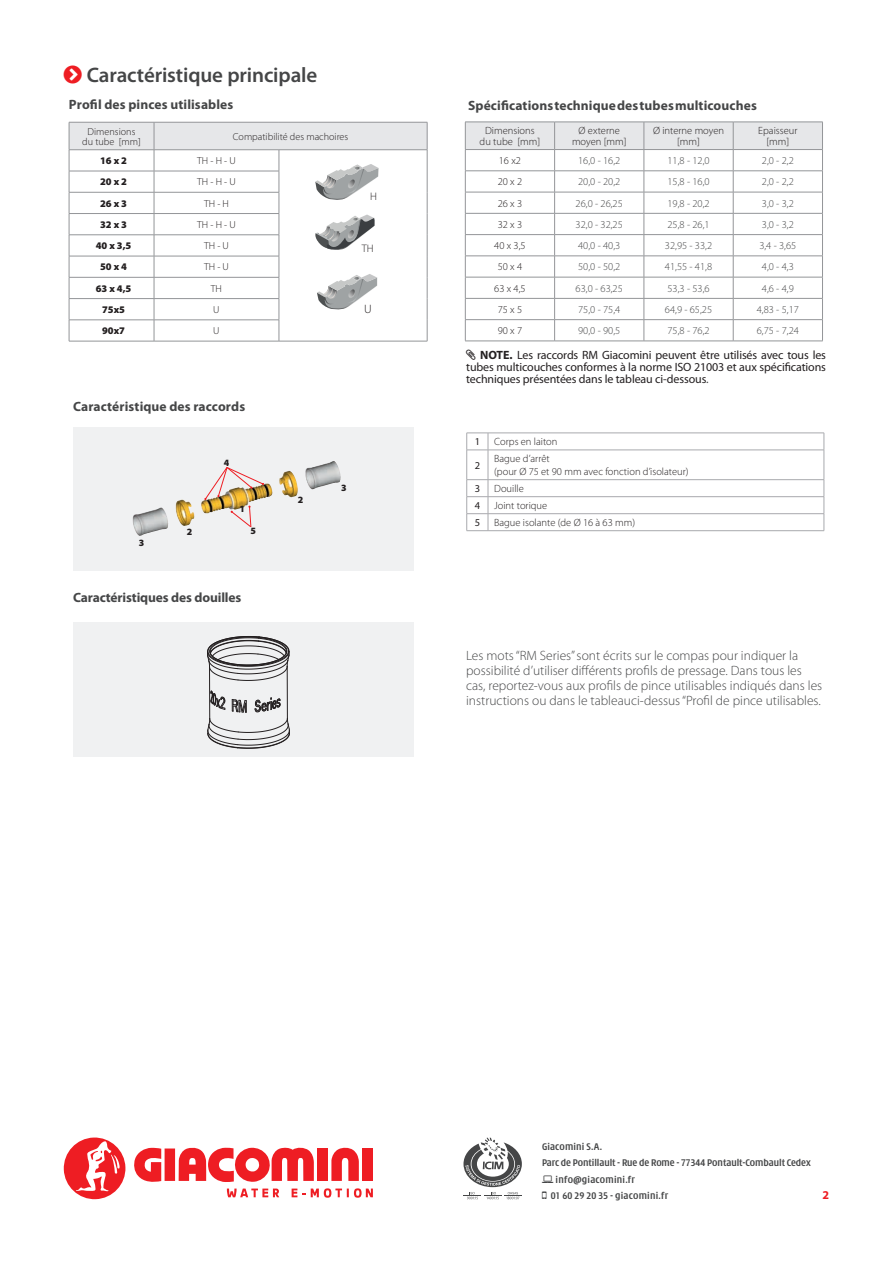
<style>
.page{position:relative;width:893px;height:1263px;background:#fff}
.page>*{position:absolute;margin:0;border:0;box-sizing:border-box;transform-origin:0 0}
.t1{font:600 21px "Myriad Pro";letter-spacing:-.01em;color:#454647}
.t2{font:300 13.5px/15px "Myriad Pro";color:#454647}
.t3{font:700 13.5px "Myriad Pro";letter-spacing:.005em;color:#454647}
.t4{font:300 12.15px "Myriad Pro";color:#231f20}
.t5{font:12px/12px "Myriad Pro";letter-spacing:-.01em;color:#231f20;text-align:justify}
.t6{font:700 12px "Myriad Pro";color:#ee1d23}
.t7{font:300 10.95px "Myriad Pro";color:#231f20}
.t8{font:300 10.5px "Myriad Pro";color:#454647}
.t9{font:300 10.5px/10.5px "Myriad Pro";color:#231f20;text-align:center}
.t10{font:700 condensed 10.5px "Modena";color:#454647}
.t11{font:700 condensed 10.5px "Modena";letter-spacing:.025em;color:#454647}
.t12{font:10.5px "Myriad Pro";color:#231f20}
.t13{font:300 10.2px/10.2px "Myriad Pro";color:#231f20;text-align:center}
.t14{font:900 10.2px "Myriad Pro";color:#231f20}
.t15{font:900 9.6px "Myriad Pro";color:#231f20}
.s1{font-weight:700}
.s2{color:#454647}
</style>
<div class="page">
<svg style="left:134px;top:1148px;width:27px;height:34px"></svg>
<div style="left:165px;top:1148px;width:10px;height:33px;background:#ee1d23"></div>
<div style="left:317px;top:1148px;width:11px;height:33px;background:#ee1d23"></div>
<svg style="left:331px;top:1147px;width:28px;height:34px"></svg>
<div style="left:362px;top:1148px;width:11px;height:33px;background:#ee1d23"></div>
<svg style="left:179px;top:1147px;width:135px;height:35px"></svg>
<svg style="left:292px;top:1188px;width:13px;height:9px"></svg>
<svg style="left:311px;top:1188px;width:62px;height:10px"></svg>
<svg style="left:227px;top:1188px;width:52px;height:9px"></svg>
<svg style="left:64px;top:1137px;width:62px;height:62px"></svg>
<svg style="left:463px;top:1137px;width:59px;height:62px"></svg>
<div style="left:73px;top:427px;width:341px;height:144px;background:#f0f1f2"></div>
<hr style="left:69px;top:341px;width:85px;height:1px;background:#939598">
<hr style="left:154px;top:341px;width:125px;height:1px;background:#939598">
<hr style="left:279px;top:341px;width:148px;height:1px;background:#939598">
<svg style="left:69px;top:122px;width:359px;height:219px"></svg>
<svg style="left:465px;top:122px;width:358px;height:219px"></svg>
<hr style="left:465px;top:341px;width:90px;height:1px;background:#939598">
<hr style="left:555px;top:341px;width:89px;height:1px;background:#939598">
<hr style="left:644px;top:341px;width:89px;height:1px;background:#939598">
<hr style="left:733px;top:341px;width:90px;height:1px;background:#939598">
<img style="left:279px;top:461px;width:62px;height:36px">
<svg style="left:204px;top:467px;width:60px;height:33px"></svg>
<svg style="left:231px;top:506px;width:20px;height:21px"></svg>
<hr style="left:488px;top:450px;width:336px;height:1px;background:#a8a9ad">
<hr style="left:488px;top:479px;width:336px;height:1px;background:#a8a9ad">
<hr style="left:488px;top:496px;width:336px;height:1px;background:#a8a9ad">
<hr style="left:488px;top:513px;width:336px;height:1px;background:#a8a9ad">
<hr style="left:488px;top:433px;width:336px;height:1px;background:#a8a9ad">
<svg style="left:466px;top:433px;width:23px;height:98px"></svg>
<svg style="left:824px;top:433px;width:1px;height:97px"></svg>
<hr style="left:488px;top:530px;width:336px;height:1px;background:#a8a9ad">
<div style="left:73px;top:622px;width:341px;height:135px;background:#f0f1f2"></div>
<hr style="left:209px;top:666px;width:1px;height:52px;background:#231f20">
<hr style="left:287px;top:666px;width:1px;height:52px;background:#231f20">
<svg style="left:207px;top:636px;width:83px;height:45px"></svg>
<svg style="left:208px;top:691px;width:82px;height:58px"></svg>
<h1 class="t1" style="left:87px;top:61px;width:232px">Caractéristique principale</h1>
<p class="t3" style="left:69px;top:96px;width:166px">Profil des pinces utilisables</p>
<p class="t3" style="left:468px;top:97px;width:290px">Spécifications technique des tubes multicouches</p>
<p class="t13" style="left:82px;top:126px;width:60px">Dimensions du tube [mm]</p>
<p class="t13" style="left:233px;top:131px;width:117px">Compatibilité des machoires</p>
<p class="t14" style="left:100px;top:154px;width:28px">16 x 2</p>
<p class="t13" style="left:197px;top:156px;width:40px">TH - H - U</p>
<p class="t14" style="left:100px;top:175px;width:28px">20 x 2</p>
<p class="t13" style="left:197px;top:177px;width:40px">TH - H - U</p>
<p class="t14" style="left:100px;top:196px;width:28px">26 x 3</p>
<p class="t13" style="left:204px;top:198px;width:26px">TH - H</p>
<p class="t14" style="left:100px;top:218px;width:28px">32 x 3</p>
<p class="t13" style="left:197px;top:219px;width:40px">TH - H - U</p>
<p class="t14" style="left:96px;top:239px;width:37px">40 x 3,5</p>
<p class="t13" style="left:204px;top:241px;width:26px">TH - U</p>
<p class="t14" style="left:100px;top:260px;width:28px">50 x 4</p>
<p class="t13" style="left:204px;top:262px;width:26px">TH - U</p>
<p class="t14" style="left:96px;top:281px;width:37px">63 x 4,5</p>
<p class="t13" style="left:211px;top:283px;width:13px">TH</p>
<p class="t14" style="left:102px;top:303px;width:24px">75x5</p>
<p class="t13" style="left:213px;top:304px;width:8px">U</p>
<p class="t14" style="left:102px;top:324px;width:24px">90x7</p>
<p class="t13" style="left:213px;top:326px;width:8px">U</p>
<p class="t7" style="left:370px;top:190px;width:8px">H</p>
<p class="t7" style="left:362px;top:241px;width:13px">TH</p>
<p class="t4" style="left:364px;top:301px;width:9px">U</p>
<p class="t3" style="left:73px;top:397px;width:174px">Caractéristique des raccords</p>
<p class="t15" style="left:139px;top:536px;width:7px">3</p>
<p class="t15" style="left:187px;top:525px;width:7px">2</p>
<p class="t15" style="left:224px;top:456px;width:7px">4</p>
<p class="t15" style="left:239px;top:502px;width:7px">1</p>
<p class="t15" style="left:251px;top:524px;width:7px">5</p>
<p class="t3" style="left:73px;top:589px;width:170px">Caractéristiques des douilles</p>
<p class="t15" style="left:298px;top:493px;width:7px">2</p>
<p class="t15" style="left:341px;top:481px;width:7px">3</p>
<p class="t9" style="left:480px;top:126px;width:62px">Dimensions du tube [mm]</p>
<p class="t9" style="left:572px;top:126px;width:56px">Ø externe moyen [mm]</p>
<p class="t9" style="left:653px;top:126px;width:73px">Ø interne moyen [mm]</p>
<p class="t9" style="left:758px;top:126px;width:41px">Epaisseur [mm]</p>
<p class="t9" style="left:499px;top:155px;width:24px">16 x2</p>
<p class="t8" style="left:578px;top:154px;width:44px">16,0 - 16,2</p>
<p class="t8" style="left:667px;top:154px;width:44px">11,8 - 12,0</p>
<p class="t8" style="left:762px;top:154px;width:33px">2,0 - 2,2</p>
<p class="t9" style="left:498px;top:177px;width:26px">20 x 2</p>
<p class="t8" style="left:578px;top:176px;width:44px">20,0 - 20,2</p>
<p class="t8" style="left:667px;top:176px;width:44px">15,8 - 16,0</p>
<p class="t8" style="left:762px;top:176px;width:33px">2,0 - 2,2</p>
<p class="t9" style="left:498px;top:198px;width:26px">26 x 3</p>
<p class="t8" style="left:576px;top:197px;width:49px">26,0 - 26,25</p>
<p class="t8" style="left:667px;top:197px;width:44px">19,8 - 20,2</p>
<p class="t8" style="left:762px;top:197px;width:33px">3,0 - 3,2</p>
<p class="t9" style="left:498px;top:219px;width:26px">32 x 3</p>
<p class="t8" style="left:576px;top:218px;width:49px">32,0 - 32,25</p>
<p class="t8" style="left:667px;top:218px;width:44px">25,8 - 26,1</p>
<p class="t8" style="left:762px;top:218px;width:33px">3,0 - 3,2</p>
<p class="t9" style="left:494px;top:240px;width:33px">40 x 3,5</p>
<p class="t8" style="left:578px;top:239px;width:44px">40,0 - 40,3</p>
<p class="t8" style="left:665px;top:239px;width:49px">32,95 - 33,2</p>
<p class="t8" style="left:759px;top:239px;width:39px">3,4 - 3,65</p>
<p class="t9" style="left:498px;top:262px;width:26px">50 x 4</p>
<p class="t8" style="left:578px;top:261px;width:44px">50,0 - 50,2</p>
<p class="t8" style="left:665px;top:261px;width:49px">41,55 - 41,8</p>
<p class="t8" style="left:762px;top:261px;width:33px">4,0 - 4,3</p>
<p class="t9" style="left:494px;top:283px;width:33px">63 x 4,5</p>
<p class="t8" style="left:576px;top:282px;width:49px">63,0 - 63,25</p>
<p class="t8" style="left:667px;top:282px;width:44px">53,3 - 53,6</p>
<p class="t8" style="left:762px;top:282px;width:33px">4,6 - 4,9</p>
<p class="t9" style="left:498px;top:304px;width:26px">75 x 5</p>
<p class="t8" style="left:578px;top:303px;width:44px">75,0 - 75,4</p>
<p class="t8" style="left:665px;top:303px;width:49px">64,9 - 65,25</p>
<p class="t8" style="left:757px;top:303px;width:44px">4,83 - 5,17</p>
<p class="t9" style="left:498px;top:325px;width:26px">90 x 7</p>
<p class="t8" style="left:578px;top:324px;width:44px">90,0 - 90,5</p>
<p class="t8" style="left:667px;top:324px;width:44px">75,8 - 76,2</p>
<p class="t8" style="left:757px;top:324px;width:44px">6,75 - 7,24</p>
<p class="t5" style="left:466px;top:349px;width:361px;text-indent:14px"><span class="s1">NOTE.</span> Les raccords RM Giacomini peuvent être utilisés avec tous les tubes multicouches conformes à la norme ISO 21003 et aux spécifications techniques présentées dans le tableau ci-dessous<span class="s2">.</span></p>
<p class="t12" style="left:475px;top:435px;width:7px">1</p>
<p class="t9" style="left:494px;top:436px;width:65px">Corps en laiton</p>
<p class="t12" style="left:475px;top:459px;width:7px">2</p>
<p class="t9" style="left:494px;top:452px;width:196px;line-height:12.6px;text-align:left">Bague d’arrêt<br>(pour Ø 75 et 90 mm avec fonction d’isolateur)</p>
<p class="t12" style="left:475px;top:482px;width:7px">3</p>
<p class="t9" style="left:494px;top:483px;width:31px">Douille</p>
<p class="t12" style="left:475px;top:499px;width:7px">4</p>
<p class="t9" style="left:494px;top:500px;width:55px">Joint torique</p>
<p class="t12" style="left:475px;top:516px;width:7px">5</p>
<p class="t9" style="left:494px;top:517px;width:142px">Bague isolante (de Ø 16 à 63 mm)</p>
<p class="t2" style="left:466px;top:647px;width:358px">Les mots “RM Series” sont écrits sur le compas pour indiquer la possibilité d’utiliser différents profils de pressage. Dans tous les cas, reportez-vous aux profils de pince utilisables indiqués dans les instructions ou dans le tableauci-dessus “Profil de pince utilisables.</p>
<p class="t10" style="left:542px;top:1141px;width:62px">Giacomini S.A.</p>
<p class="t10" style="left:542px;top:1158px;width:270px">Parc de Pontillault - Rue de Rome - 77344 Pontault-Combault Cedex</p>
<p class="t11" style="left:556px;top:1174px;width:81px">info@giacomini.fr</p>
<p class="t11" style="left:551px;top:1191px;width:119px">01 60 29 20 35 - giacomini.fr</p>
<p class="t6" style="left:822px;top:1187px;width:8px">2</p>
</div>
